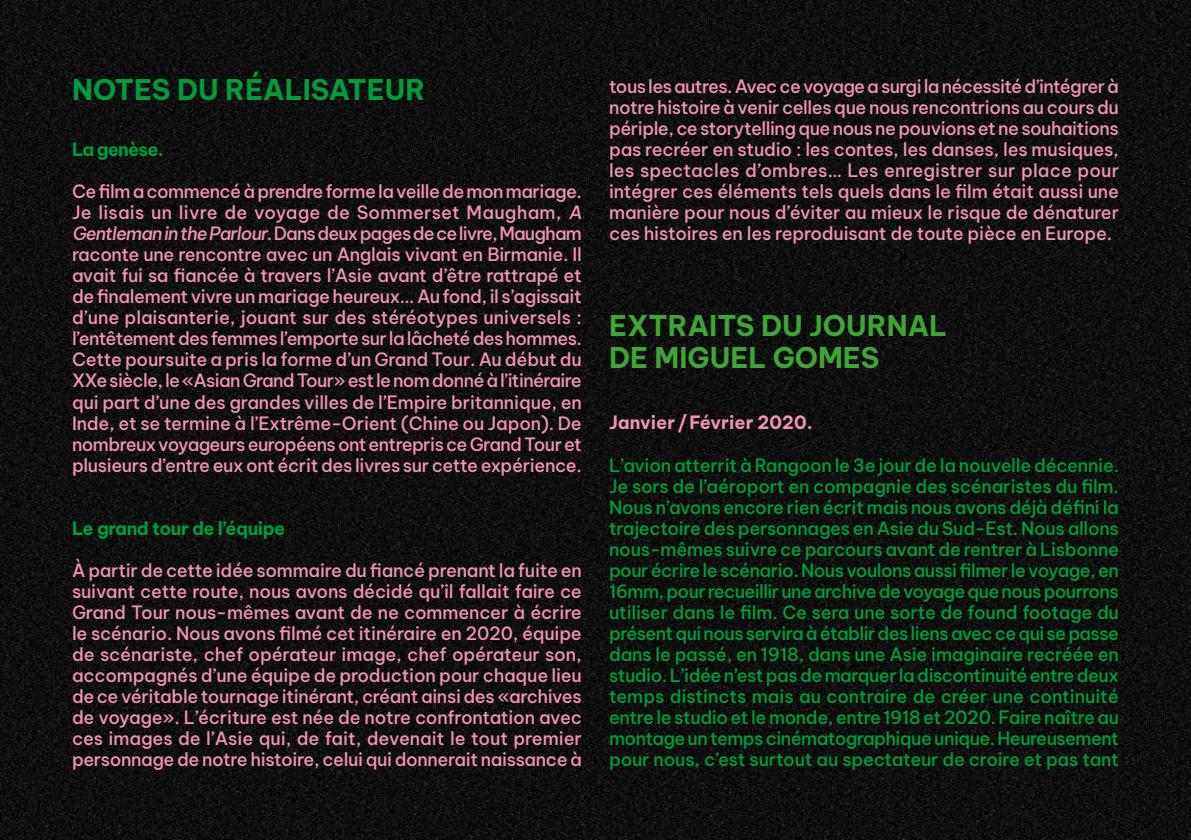
<style>
.page{position:relative;width:1191px;height:840px;background:#fff}
.page>*{position:absolute;margin:0;border:0;box-sizing:border-box;transform-origin:0 0}
.t1{font:700 28px/32.2px "Be Vietnam Pro";color:#3fa535}
.t2{font:700 28px "Be Vietnam Pro";color:#009d3c}
.t3{font:500 18px/21px "Be Vietnam Pro";letter-spacing:-.02em;color:#f193b7;text-align:justify}
.t4{font:500 18px/21px "Be Vietnam Pro";letter-spacing:-.01em;color:#009d3c;text-align:justify}
.t5{font:700 18px "Be Vietnam Pro";letter-spacing:-.03em;color:#009d3c}
.t6{font:700 18px "Be Vietnam Pro";color:#f193b7}
</style>
<div class="page">
<img style="left:0;top:0;width:1191px;height:839px">
<h1 class="t2" style="left:72px;top:66px;width:355px">NOTES DU RÉALISATEUR</h1>
<p class="t5" style="left:72px;top:134px;width:93px">La genèse.</p>
<p class="t3" style="left:72px;top:179px;width:515px;text-align:left">Ce film a commencé à prendre forme la veille de mon mariage.<br>Je lisais un livre de voyage de Sommerset Maugham, A Gentleman in the Parlour. Dans deux pages de ce livre, Maugham raconte une rencontre avec un Anglais vivant en Birmanie. Il avait fui sa fiancée à travers l’Asie avant d’être rattrapé et de finalement vivre un mariage heureux... Au fond, il s’agissait d’une plaisanterie, jouant sur des stéréotypes universels : l’entêtement des femmes l’emporte sur la lâcheté des hommes.<br>Cette poursuite a pris la forme d’un Grand Tour. Au début du XXe siècle, le «Asian Grand Tour» est le nom donné à l’itinéraire qui part d’une des grandes villes de l’Empire britannique, en Inde, et se termine à l’Extrême-Orient (Chine ou Japon). De nombreux voyageurs européens ont entrepris ce Grand Tour et plusieurs d’entre eux ont écrit des livres sur cette expérience.</p>
<p class="t5" style="left:72px;top:512px;width:215px">Le grand tour de l’équipe</p>
<p class="t3" style="left:72px;top:557px;width:511px">À partir de cette idée sommaire du fiancé prenant la fuite en suivant cette route, nous avons décidé qu’il fallait faire ce Grand Tour nous-mêmes avant de ne commencer à écrire le scénario. Nous avons filmé cet itinéraire en 2020, équipe de scénariste, chef opérateur image, chef opérateur son, accompagnés d’une équipe de production pour chaque lieu de ce véritable tournage itinérant, créant ainsi des «archives de voyage». L’écriture est née de notre confrontation avec ces images de l’Asie qui, de fait, devenait le tout premier personnage de notre histoire, celui qui donnerait naissance à</p>
<p class="t3" style="left:609px;top:74px;width:511px">tous les autres. Avec ce voyage a surgi la nécessité d’intégrer à notre histoire à venir celles que nous rencontrions au cours du périple, ce storytelling que nous ne pouvions et ne souhaitions pas recréer en studio : les contes, les danses, les musiques, les spectacles d’ombres… Les enregistrer sur place pour intégrer ces éléments tels quels dans le film était aussi une manière pour nous d’éviter au mieux le risque de dénaturer ces histoires en les reproduisant de toute pièce en Europe.</p>
<h1 class="t1" style="left:609px;top:306px;width:340px">EXTRAITS DU JOURNAL<br>DE MIGUEL GOMES</h1>
<p class="t6" style="left:609px;top:407px;width:205px">Janvier/Février 2020.</p>
<p class="t4" style="left:609px;top:452px;width:511px">L’avion atterrit à Rangoon le 3e jour de la nouvelle décennie.<br>Je sors de l’aéroport en compagnie des scénaristes du film.<br>Nous n’avons encore rien écrit mais nous avons déjà défini la trajectoire des personnages en Asie du Sud-Est. Nous allons nous-mêmes suivre ce parcours avant de rentrer à Lisbonne pour écrire le scénario. Nous voulons aussi filmer le voyage, en 16mm, pour recueillir une archive de voyage que nous pourrons utiliser dans le film. Ce sera une sorte de found footage du présent qui nous servira à établir des liens avec ce qui se passe dans le passé, en 1918, dans une Asie imaginaire recréée en studio. L’idée n’est pas de marquer la discontinuité entre deux temps distincts mais au contraire de créer une continuité entre le studio et le monde, entre 1918 et 2020. Faire naître au montage un temps cinématographique unique. Heureusement pour nous, c’est surtout au spectateur de croire et pas tant</p>
</div>
